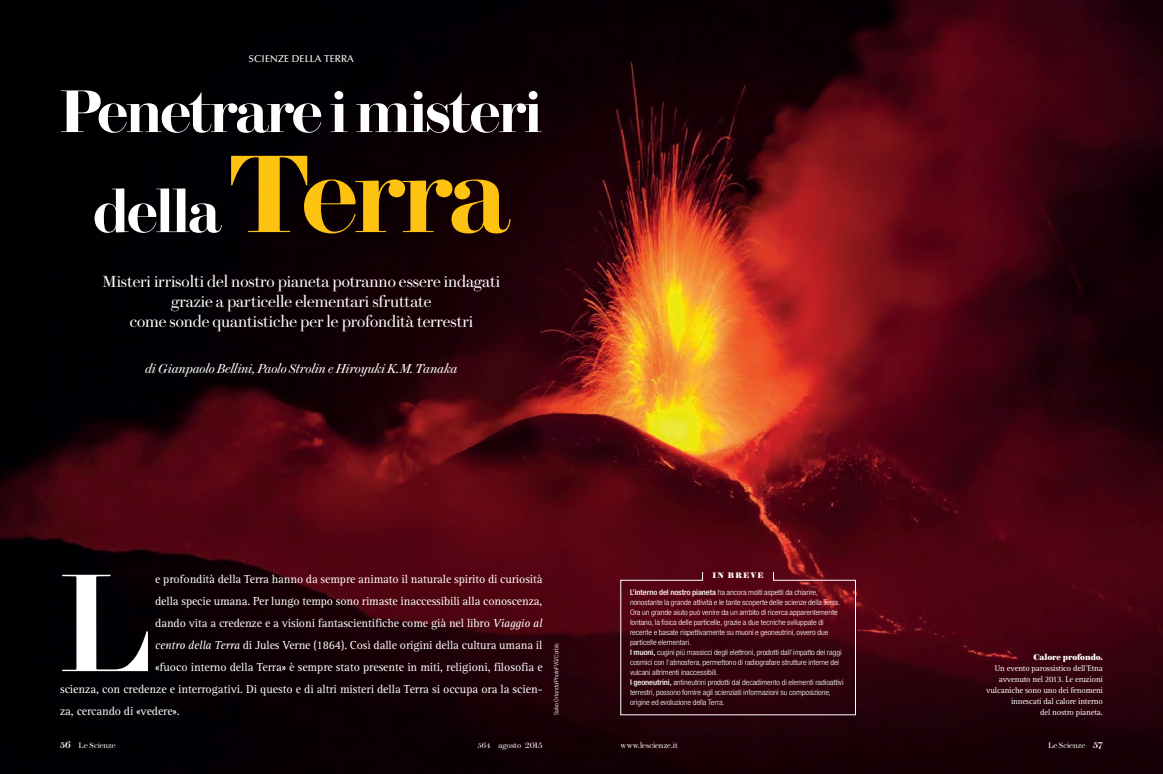
<style>
.page{position:relative;width:1163px;height:774px;background:#fff}
.page>*{position:absolute;margin:0;border:0;box-sizing:border-box;transform-origin:0 0}
.t1{font:139px "Brunel Poster Roman No 2";color:#fff}
.t2{font:600 60px/100px "Brunel Poster";letter-spacing:-.03em;color:#fff;text-align:center}
.t3{font:16px/20px "Brunel Deck";letter-spacing:-.005em;color:#fff;text-align:center}
.t4{font:italic 13px "Brunel Deck";letter-spacing:-.005em;color:#fff}
.t5{font:12px "Rotis Serif Std";letter-spacing:-.01em;color:#fff}
.t6{font:500 10px "Optima LT Std";letter-spacing:.01em;color:#fff}
.t7{font:8.5px/11px "Rotis Serif Std";letter-spacing:-.02em;color:#fff;text-align:right}
.t8{font:700 8.5px "Brunel Text";letter-spacing:-.01em;color:#fff}
.t9{font:8px "Brunel Deck";letter-spacing:.005em;color:#fff}
.t10{font:700 8px "Brunel Text";letter-spacing:.15em;color:#fff}
.t11{font:300 condensed 7.7px/10px "Helvetica Neue LT Std";letter-spacing:-.005em;color:#fff;scale:1.1 1}
.t12{font:300 condensed 6px "Helvetica Neue LT Std";letter-spacing:-.005em;color:#fff;scale:1.1 1}
.s1{font-size:110px;color:#fec210}
.s2{font-style:italic}
.s3{font-weight:500}
.s4{font-weight:500;font-size:10px}
</style>
<div class="page">
<img style="left:0;top:0;width:1162px;height:774px">
<svg style="left:620px;top:572px;width:235px;height:143px"></svg>
<p class="t6" style="left:248px;top:53px;width:107px">SCIENZE DELLA TERRA</p>
<h2 class="t2" style="left:60px;top:59px;width:483px">Penetrare i misteri della <span class="s1">Terra</span></h2>
<h3 class="t3" style="left:103px;top:272px;width:399px">Misteri irrisolti del nostro pianeta potranno essere indagati grazie a particelle elementari sfruttate<br>come sonde quantistiche per le profondità terrestri</h3>
<h3 class="t4" style="left:145px;top:361px;width:314px">di Gianpaolo Bellini, Paolo Strolin e Hiroyuki K.M. Tanaka</h3>
<h1 class="t1" style="left:60px;top:528px;width:93px">L</h1>
<h3 class="t5" style="left:155px;top:572px;width:389px">e profondità della Terra hanno da sempre animato il naturale spirito di curiosità</h3>
<h3 class="t5" style="left:155px;top:594px;width:389px">della specie umana. Per lungo tempo sono rimaste inaccessibili alla conoscenza,</h3>
<h3 class="t5" style="left:155px;top:616px;width:388px">dando vita a credenze e a visioni fantascientifiche come già nel libro <span class="s2">Viaggio al</span></h3>
<h3 class="t5" style="left:155px;top:638px;width:388px"><span class="s2">centro della Terra</span> di Jules Verne (1864). Così dalle origini della cultura umana il</h3>
<h3 class="t5" style="left:155px;top:660px;width:389px">«fuoco interno della Terra» è sempre stato presente in miti, religioni, filosofia e</h3>
<h3 class="t5" style="left:60px;top:682px;width:484px">scienza, con credenze e interrogativi. Di questo e di altri misteri della Terra si occupa ora la scien-</h3>
<h3 class="t5" style="left:60px;top:704px;width:121px">za, cercando di «vedere».</h3>
<p class="t12" style="left:553px;top:715px;width:67px;rotate:-90deg">Salvo Orlando/PhotoFVG/Corbis</p>
<p class="t10" style="left:712px;top:571px;width:53px">IN BREVE</p>
<p class="t11" style="left:630px;top:587px;width:196px"><span class="s3">L’interno del nostro pianeta</span> ha ancora molti aspetti da chiarire, nonostante la grande attività e le tante scoperte delle scienze della Terra.<br>Ora un grande aiuto può venire da un ambito di ricerca apparentemente lontano, la fisica delle particelle, grazie a due tecniche sviluppate di recente e basate rispettivamente su muoni e geoneutrini, ovvero due particelle elementari.<br><span class="s3">I muoni,</span> cugini più massicci degli elettroni, prodotti dall’impatto dei raggi cosmici con l’atmosfera, permettono di radiografare strutture interne dei vulcani altrimenti inaccessibili.<br><span class="s3">I geoneutrini,</span> antineutrini prodotti dal decadimento di elementi radioattivi terrestri, possono fornire agli scienziati informazioni su composizione, origine ed evoluzione della Terra.</p>
<p class="t8" style="left:1033px;top:652px;width:71px">Calore profondo.</p>
<p class="t7" style="left:986px;top:663px;width:118px">Un evento parossistico dell’Etna avvenuto nel 2013. Le eruzioni vulcaniche sono uno dei fenomeni innescati dal calore interno<br>del nostro pianeta.</p>
<p class="t9" style="left:60px;top:741px;width:57px"><span class="s4">56</span> Le Scienze</p>
<p class="t9" style="left:478px;top:741px;width:66px">564 agosto 2015</p>
<p class="t9" style="left:620px;top:741px;width:59px">www.lescienze.it</p>
<p class="t9" style="left:1047px;top:741px;width:56px">Le Scienze <span class="s4">57</span></p>
</div>
